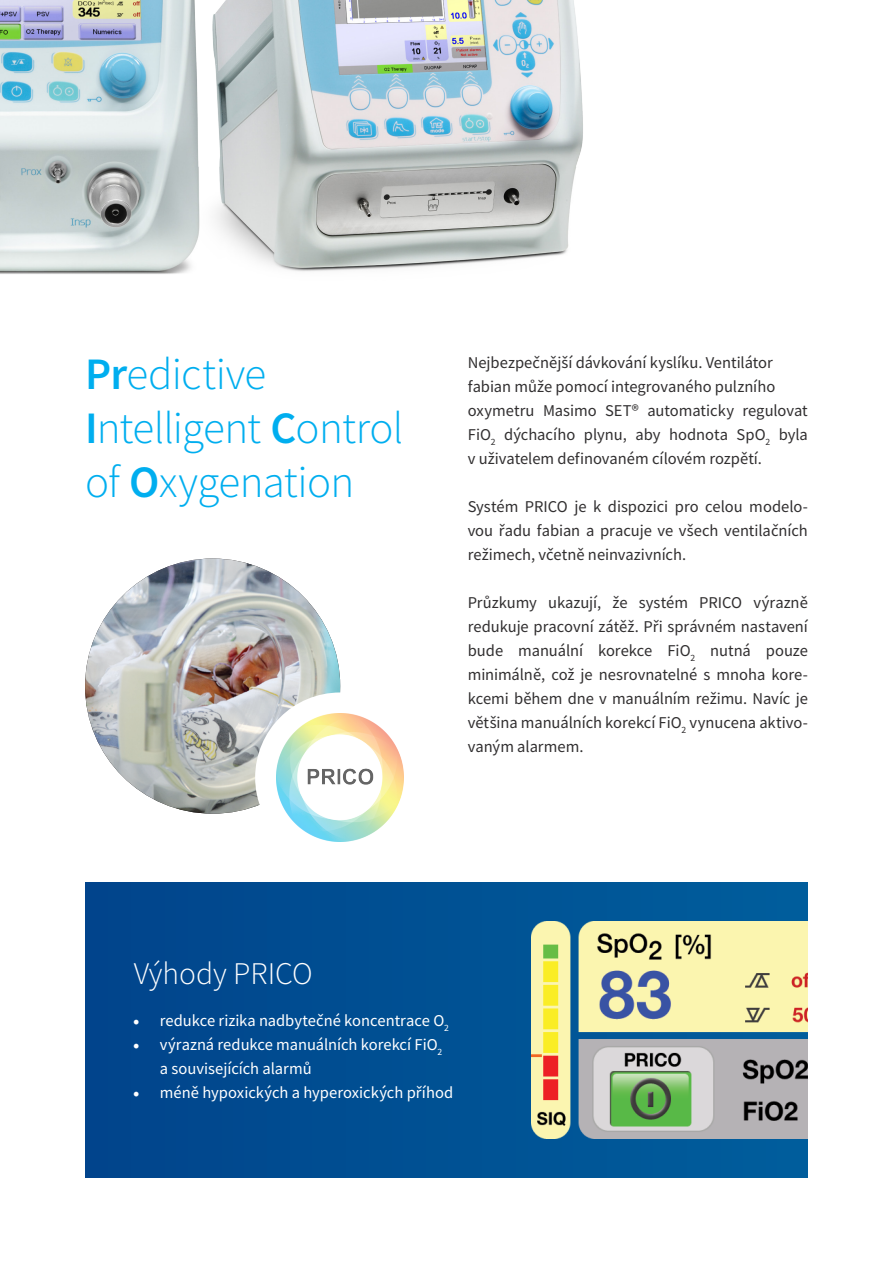
<style>
.page{position:relative;width:893px;height:1263px;background:#fff}
.page>*{position:absolute;margin:0;border:0;box-sizing:border-box;transform-origin:0 0}
.t1{font:300 45px "Source Sans Pro";letter-spacing:-.015em;color:#00aeef}
.t2{font:300 31.5px "Source Sans Pro";color:#fff}
.t3{font:16.5px/24px "Source Sans Pro";color:#312f30;text-align:justify}
.t4{font:16.5px/24px "Source Sans Pro";letter-spacing:-.005em;color:#fff}
.s1{font-weight:600}
.s2{font-family:"Minion Pro";font-size:18px}
</style>
<div class="page">
<img style="left:0;top:0;width:583px;height:274px">
<div style="left:85px;top:883px;width:723px;height:294px;background:linear-gradient(to right,#00438b,#06629d)"></div>
<img style="left:85px;top:558px;width:255px;height:256px;border-radius:128px">
<div style="left:255px;top:692px;width:170px;height:170px;background:#fff;border-radius:50%"></div>
<img style="left:276px;top:714px;width:128px;height:127px">
<img style="left:531px;top:922px;width:277px;height:216px">
<p class="t1" style="left:85px;top:347px;width:183px"><span class="s1">Pr</span>edictive</p>
<p class="t1" style="left:85px;top:401px;width:320px"><span class="s1">I</span>ntelligent <span class="s1">C</span>ontrol</p>
<p class="t1" style="left:85px;top:455px;width:271px">of <span class="s1">O</span>xygenation</p>
<p class="t3" style="left:468px;top:350px;width:307px">Nejbezpečnější dávkování kyslíku. Ventilátor</p>
<p class="t3" style="left:468px;top:374px;width:309px">fabian může pomocí integrovaného pulzního</p>
<p class="t3" style="left:468px;top:398px;width:342px">oxymetru Masimo SET® automaticky regulovat FiO<sub>2</sub> dýchacího plynu, aby hodnota SpO<sub>2</sub> byla v uživatelem definovaném cílovém rozpětí.</p>
<p class="t3" style="left:468px;top:494px;width:342px">Systém PRICO je k dispozici pro celou modelo&shy;vou řadu fabian a pracuje ve všech ventilačních režimech, včetně neinvazivních.</p>
<p class="t3" style="left:468px;top:590px;width:342px">Průzkumy ukazují, že systém PRICO výrazně redukuje pracovní zátěž. Při správném nastavení bude manuální korekce FiO<sub>2</sub> nutná pouze minimálně, což je nesrovnatelné s mnoha kore&shy;kcemi během dne v manuálním režimu. Navíc je většina manuálních korekcí FiO<sub>2</sub> vynucena aktivo&shy;vaným alarmem.</p>
<p class="t2" style="left:134px;top:954px;width:181px">Výhody PRICO</p>
<p class="t4" style="left:133px;top:1008px;width:318px"><span class="s2">•</span> redukce rizika nadbytečné koncentrace O<sub>2</sub></p>
<p class="t4" style="left:160px;top:1032px;width:284px;text-indent:-27px"><span class="s2">•</span> výrazná redukce manuálních korekcí FiO<sub>2 </sub>a souvisejících alarmů</p>
<p class="t4" style="left:133px;top:1080px;width:322px"><span class="s2">•</span> méně hypoxických a hyperoxických příhod</p>
</div>
